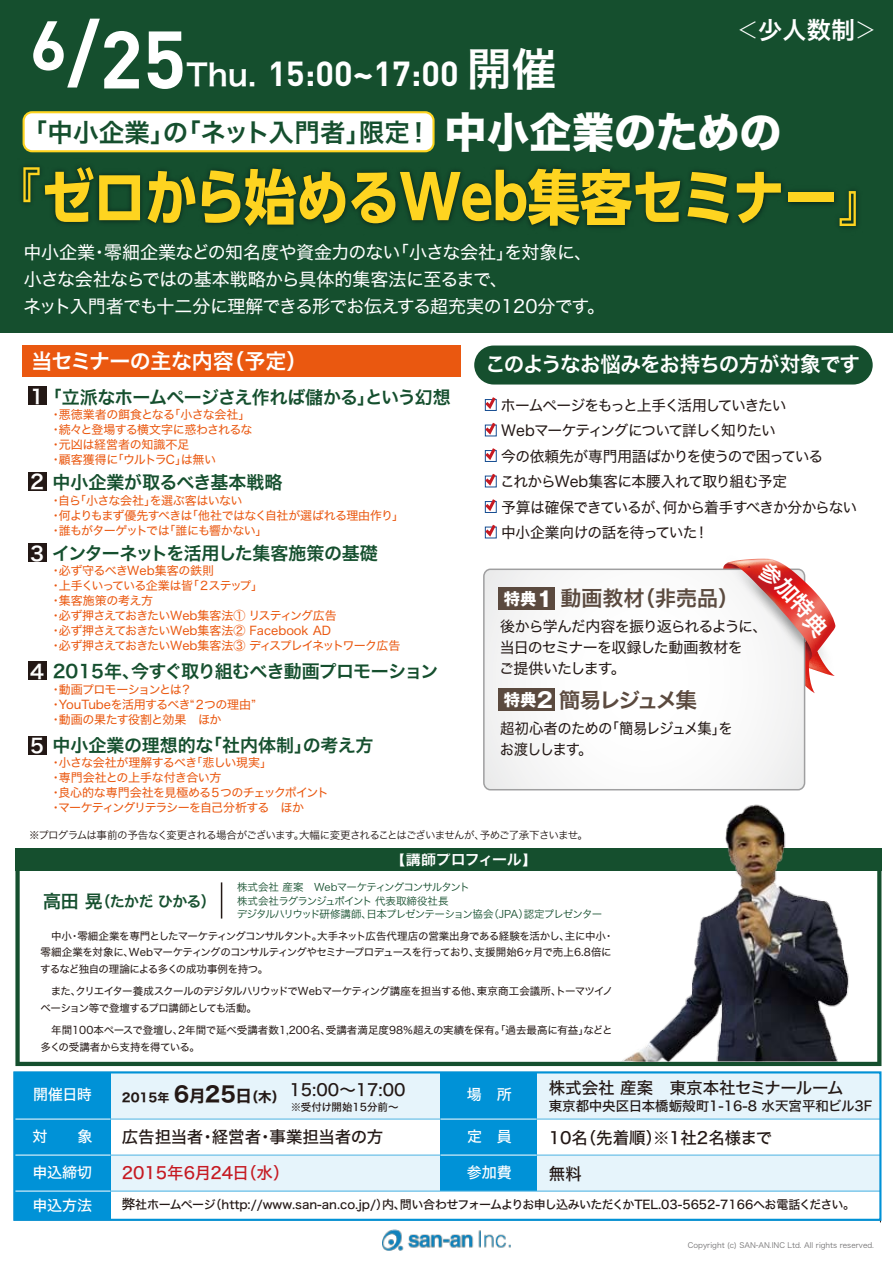
<style>
.page{position:relative;width:893px;height:1263px;background:#fff}
.page>*{position:absolute;margin:0;border:0;box-sizing:border-box;transform-origin:0 0}
.t1{font:700 80.1px "DINOT";color:#fff}
.t2{font:700 60px "UD Shin Go Pro";letter-spacing:-.015em;color:#fed420;scale:.88 1}
.t3{font:700 34.35px "DINOT";color:#fff}
.t4{font:25.5px "Hira Kaku Std W6";letter-spacing:.01em;color:#154f2e}
.t5{font:24px "Hira Kaku Std W6";color:#fff}
.t6{font:22.5px "Hira Kaku Std W6";color:#fff}
.t7{font:21px "Hira Kaku Std W6";letter-spacing:-.035em;color:#fff}
.t8{font:21px "Hira Kaku Std W6";letter-spacing:-.05em;color:#5b4a3f}
.t9{font:21px "Hira Kaku Std W6";letter-spacing:-.11em;color:#5b4a3f;scale:1.04 1}
.t10{font:18px/27px "Hira Kaku Std W4";letter-spacing:-.03em;color:#fff}
.t11{font:18px "Hira Kaku Std W6";letter-spacing:-.025em;color:#154f2e}
.t12{font:18px "Hira Kaku Std W6";letter-spacing:-.005em;color:#154f2e}
.t13{font:18px "Hira Kaku Std W6";letter-spacing:-.045em;color:#154f2e}
.t14{font:16.5px/36px "Hira Kaku Std W5";color:#231815}
.t15{font:16.5px "Hira Kaku Std W5";color:#c61a22}
.t16{font:15px/25.5px "Hira Kaku Std W4";letter-spacing:-.06em;color:#231815}
.t17{font:15px/21px "Hira Kaku Std W4";letter-spacing:-.06em;color:#231815;scale:.96 1}
.t18{font:15px "Hira Kaku Std W5";color:#fff}
.t19{font:15px "Hira Kaku Std W6";letter-spacing:-.04em;color:#154f2e}
.t20{font:15px "Hira Kaku Std W6";letter-spacing:-.025em;color:#fff}
.t21{font:13.5px "Hira Kaku Std W5";color:#231815}
.t22{font:12px/15px "Hira Kaku Std W4";letter-spacing:-.045em;color:#ea5810}
.t23{font:12px "Hira Kaku Std W5";letter-spacing:-.025em;color:#231815}
.t24{font:10.5px/16.5px "Hira Kaku Std W4";letter-spacing:-.045em;color:#231815}
.t25{font:10.5px/13.5px "Hira Kaku Std W3";letter-spacing:-.075em;color:#154f2e}
.t26{font:10.5px/16.5px "Hira Kaku Std W4";color:#231815}
.t27{font:10.5px "Hira Kaku Std W3";letter-spacing:-.07em;color:#231815}
.t28{font:10.5px "Hira Kaku Std W5";color:#231815}
.t29{font:7.5px "Hira Kaku Std W3";color:#727172}
.s1{font-family:"Hira Kaku Std W6";font-weight:400;font-size:30px}
.s2{font-family:"Hira Kaku Std W6";font-weight:400;font-size:45px}
.s3{font-family:"Hira Kaku Std W1"}
.s4{font-family:"Hira Kaku Std W8";font-size:42px;color:#fff}
.s5{font-family:"Hira Kaku Std W1";font-weight:400}
.s6{font-size:19.5px;color:#fff}
.s7{font-family:"Gothic MB101 Pr 6";font-weight:700;font-size:16.5px;color:#fff}
.s8{font-family:"Gothic MB101 Pr 6";font-weight:700;color:#fff}
.s9{font-size:18px}
.s10{font-family:"Hira Kaku Std W7";font-size:21px}
.s11{font-family:"Hira Kaku Std W7"}
.s12{font-size:13.5px}
</style>
<div class="page">
<svg style="left:484px;top:571px;width:321px;height:219px"></svg>
<div style="left:483px;top:568px;width:322px;height:222px;border:2px solid #9f9fa0;border-radius:7px"></div>
<svg style="left:722px;top:558px;width:114px;height:135px"></svg>
<div style="left:28px;top:386px;width:19px;height:19px;background:#231815"></div>
<div style="left:0;top:0;width:893px;height:332px;background:#154f2e"></div>
<div style="left:22px;top:345px;width:438px;height:32px;background:#ea5810"></div>
<div style="left:498px;top:587px;width:57px;height:23px;background:#5b4a3f"></div>
<div style="left:28px;top:472px;width:19px;height:18px;background:#231815"></div>
<div style="left:28px;top:543px;width:19px;height:19px;background:#231815"></div>
<div style="left:28px;top:661px;width:19px;height:19px;background:#231815"></div>
<div style="left:28px;top:736px;width:19px;height:18px;background:#231815"></div>
<div style="left:498px;top:689px;width:57px;height:22px;background:#5b4a3f"></div>
<div style="left:474px;top:345px;width:399px;height:39px;background:#154f2e;border-radius:20px"></div>
<div style="left:56px;top:1072px;width:824px;height:47px;background:#e6f4fb"></div>
<div style="left:56px;top:1155px;width:824px;height:36px;background:#e6f4fb"></div>
<div style="left:14px;top:1072px;width:97px;height:148px;background:#0092d7"></div>
<img style="left:382px;top:1229px;width:129px;height:22px">
<div style="left:441px;top:1072px;width:96px;height:119px;background:#0092d7"></div>
<hr style="left:110px;top:1119px;width:330px;height:1px;background:#4db3e3">
<hr style="left:110px;top:1155px;width:330px;height:1px;background:#4db3e3">
<hr style="left:537px;top:1119px;width:343px;height:1px;background:#4db3e3">
<hr style="left:537px;top:1155px;width:343px;height:1px;background:#4db3e3">
<hr style="left:110px;top:1191px;width:770px;height:1px;background:#4db3e3">
<hr style="left:880px;top:1074px;width:1px;height:148px;background:#231815">
<hr style="left:14px;top:1119px;width:96px;height:1px;background:#fff">
<hr style="left:14px;top:1155px;width:96px;height:1px;background:#fff">
<hr style="left:441px;top:1119px;width:96px;height:1px;background:#fff">
<hr style="left:441px;top:1155px;width:96px;height:1px;background:#fff">
<hr style="left:14px;top:1191px;width:96px;height:1px;background:#fff">
<div style="left:13px;top:1071px;width:868px;height:150px;border:2px solid #0092d7"></div>
<svg style="left:484px;top:397px;width:13px;height:14px"></svg>
<svg style="left:484px;top:422px;width:13px;height:15px"></svg>
<svg style="left:484px;top:448px;width:13px;height:14px"></svg>
<svg style="left:484px;top:473px;width:13px;height:15px"></svg>
<svg style="left:484px;top:499px;width:13px;height:14px"></svg>
<svg style="left:484px;top:524px;width:13px;height:15px"></svg>
<div style="left:15px;top:848px;width:866px;height:23px;background:#154f2e"></div>
<svg style="left:15px;top:871px;width:866px;height:195px"></svg>
<img style="left:617px;top:804px;width:242px;height:258px">
<div style="left:24px;top:112px;width:410px;height:39px;background:#fff;border-radius:9px"></div>
<div style="left:23px;top:111px;width:412px;height:41px;border:2px solid #fed420;border-radius:9px"></div>
<h1 class="t1" style="left:30px;top:7px;width:158px"><sup>6</sup>/25</h1>
<h3 class="t3" style="left:186px;top:51px;width:372px"><span class="s1">Thu.</span> 15:00~17:00 <span class="s2">開催</span></h3>
<h3 class="t5" style="left:736px;top:11px;width:142px"><span class="s3">＜</span>少人数制<span class="s3">＞</span></h3>
<h3 class="t4" style="left:22px;top:113px;width:761px">「中小企業」の「ネット入門者」限定！<span class="s4">中小企業のための</span></h3>
<h2 class="t2" style="left:-10px;top:148px;width:1024px"><span class="s5">『</span>ゼロから始めるWeb集客セミナー<span class="s5">』</span></h2>
<h3 class="t10" style="left:23px;top:238px;width:583px">中小企業・零細企業などの知名度や資金力のない「小さな会社」を対象に、小さな会社ならではの基本戦略から具体的集客法に至るまで、<br>ネット入門者でも十二分に理解できる形でお伝えする超充実の120分です。</h3>
<h3 class="t7" style="left:31px;top:345px;width:277px">当セミナーの主な内容（予定）</h3>
<h3 class="t7" style="left:485px;top:348px;width:376px">このようなお悩みをお持ちの方が対象です</h3>
<h3 class="t11" style="left:30px;top:383px;width:422px"><span class="s6">1</span>「立派なホームページさえ作れば儲かる」という幻想</h3>
<p class="t22" style="left:50px;top:407px;width:204px">・悪徳業者の餌食となる「小さな会社」・続々と登場する横文字に惑わされるな・元凶は経営者の知識不足<br>・顧客獲得に「ウルトラC」は無い</p>
<p class="t22" style="left:50px;top:493px;width:356px">・自ら「小さな会社」を選ぶ客はいない<br>・何よりもまず優先すべきは「他社ではなく自社が選ばれる理由作り」・誰もがターゲットでは「誰にも響かない」</p>
<p class="t22" style="left:50px;top:563px;width:352px">・必ず守るべきWeb集客の鉄則<br>・上手くいっている企業は皆「２ステップ」<br>・集客施策の考え方<br>・必ず押さえておきたいWeb集客法① リスティング広告<br>・必ず押さえておきたいWeb集客法② Facebook AD<br>・必ず押さえておきたいWeb集客法③ ディスプレイネットワーク広告</p>
<p class="t22" style="left:50px;top:682px;width:208px">・動画プロモーションとは？・YouTubeを活用するべき“２つの理由”・動画の果たす役割と効果　ほか</p>
<p class="t22" style="left:50px;top:755px;width:281px">・小さな会社が理解するべき「悲しい現実」<br>・専門会社との上手な付き合い方<br>・良心的な専門会社を見極める５つのチェックポイント・マーケティングリテラシーを自己分析する　ほか</p>
<h3 class="t12" style="left:30px;top:468px;width:254px"><span class="s6">2</span> 中小企業が取るべき基本戦略</h3>
<h3 class="t11" style="left:30px;top:539px;width:349px"><span class="s6">3</span> インターネットを活用した集客施策の基礎</h3>
<h3 class="t13" style="left:30px;top:657px;width:410px"><span class="s6">4</span> 2015年、今すぐ取り組むべき動画プロモーション</h3>
<h3 class="t12" style="left:30px;top:731px;width:345px"><span class="s6">5</span> 中小企業の理想的な「社内体制」の考え方</h3>
<p class="t16" style="left:500px;top:392px;width:359px">ホームページをもっと上手く活用していきたい<br>Webマーケティングについて詳しく知りたい<br>今の依頼先が専門用語ばかりを使うので困っている<br>これからWeb集客に本腰入れて取り組む予定<br>予算は確保できているが、何から着手すべきか分からない中小企業向けの話を待っていた！</p>
<h3 class="t6" style="left:777px;top:553px;width:92px;rotate:48deg">参加特典</h3>
<h3 class="t8" style="left:504px;top:582px;width:237px"><span class="s7">特典</span><span class="s8">1</span> 動画教材（非売品）</h3>
<p class="t16" style="left:499px;top:616px;width:270px;line-height:21px">後から学んだ内容を振り返られるように、当日のセミナーを収録した動画教材を<br>ご提供いたします。</p>
<h3 class="t9" style="left:504px;top:684px;width:188px"><span class="s7">特典</span><span class="s8">2</span> 簡易レジュメ集</h3>
<p class="t17" style="left:500px;top:718px;width:244px">超初心者のための「簡易レジュメ集」をお渡しします。</p>
<p class="t27" style="left:29px;top:827px;width:561px">※プログラムは事前の予告なく変更される場合がございます。大幅に変更されることはございませんが、予めご了承下さいませ。</p>
<p class="t20" style="left:390px;top:848px;width:148px">【講師プロフィール】</p>
<p class="t19" style="left:43px;top:890px;width:174px"><span class="s9">高田 晃</span>（たかだ ひかる）</p>
<p class="t25" style="left:237px;top:880px;width:367px">株式会社 産案　Webマーケティングコンサルタント<br>株式会社ラグランジュポイント 代表取締役社長<br>デジタルハリウッド研修講師、日本プレゼンテーション協会（JPA）認定プレゼンター</p>
<p class="t24" style="left:40px;top:927px;width:575px">　中小・零細企業を専門としたマーケティングコンサルタント。大手ネット広告代理店の営業出身である経験を活かし、主に中小・零細企業を対象に、Webマーケティングのコンサルティングやセミナープロデュースを行っており、支援開始6ヶ月で売上6.8倍にするなど独自の理論による多くの成功事例を持つ。</p>
<p class="t24" style="left:40px;top:983px;width:574px">　また、クリエイター養成スクールのデジタルハリウッドでWebマーケティング講座を担当する他、東京商工会議所、トーマツイノベーション等で登壇するプロ講師としても活動。</p>
<p class="t26" style="left:41px;top:1022px;width:573px">　年間100本ペースで登壇し、2年間で延べ受講者数1,200名、受講者満足度98％超えの実績を保有。「過去最高に有益」などと多くの受講者から支持を得ている。</p>
<p class="t18" style="left:33px;top:1083px;width:60px">開催日時</p>
<p class="t18" style="left:33px;top:1125px;width:61px">対　　象</p>
<p class="t18" style="left:33px;top:1161px;width:61px">申込締切</p>
<p class="t18" style="left:33px;top:1194px;width:61px">申込方法</p>
<h3 class="t14" style="left:549px;top:1070px;width:297px">株式会社 産案　東京本社セミナールーム</h3>
<p class="t21" style="left:549px;top:1096px;width:325px">東京都中央区日本橋蛎殻町1-16-8 水天宮平和ビル3F</p>
<h3 class="t14" style="left:549px;top:1120px;width:225px">10名（先着順）※1社2名様まで無料</h3>
<h3 class="t14" style="left:122px;top:1072px;width:285px"><sub>2015年</sub> <span class="s10">6</span><span class="s11">月</span><span class="s10">25</span><span class="s11">日</span><sub>（木）</sub> 15:00～17:00</h3>
<h3 class="t14" style="left:122px;top:1119px;width:263px">広告担当者・経営者・事業担当者の方</h3>
<h3 class="t15" style="left:122px;top:1160px;width:169px">2015年6月24日（水）</h3>
<p class="t23" style="left:122px;top:1196px;width:735px"><span class="s12">弊</span>社ホームページ（http://www.san-an.co.jp/）内、問い合わせフォームよりお申し込みいただくかTEL.03-5652-7166へお電話ください。</p>
<p class="t18" style="left:467px;top:1083px;width:46px">場　所</p>
<p class="t18" style="left:467px;top:1125px;width:46px">定　員</p>
<p class="t18" style="left:467px;top:1161px;width:46px">参加費</p>
<p class="t28" style="left:291px;top:1099px;width:109px">※受付け開始15分前～</p>
<p class="t29" style="left:688px;top:1239px;width:188px">Copyright (c) SAN-AN.INC Ltd. All rights reserved.</p>
</div>
